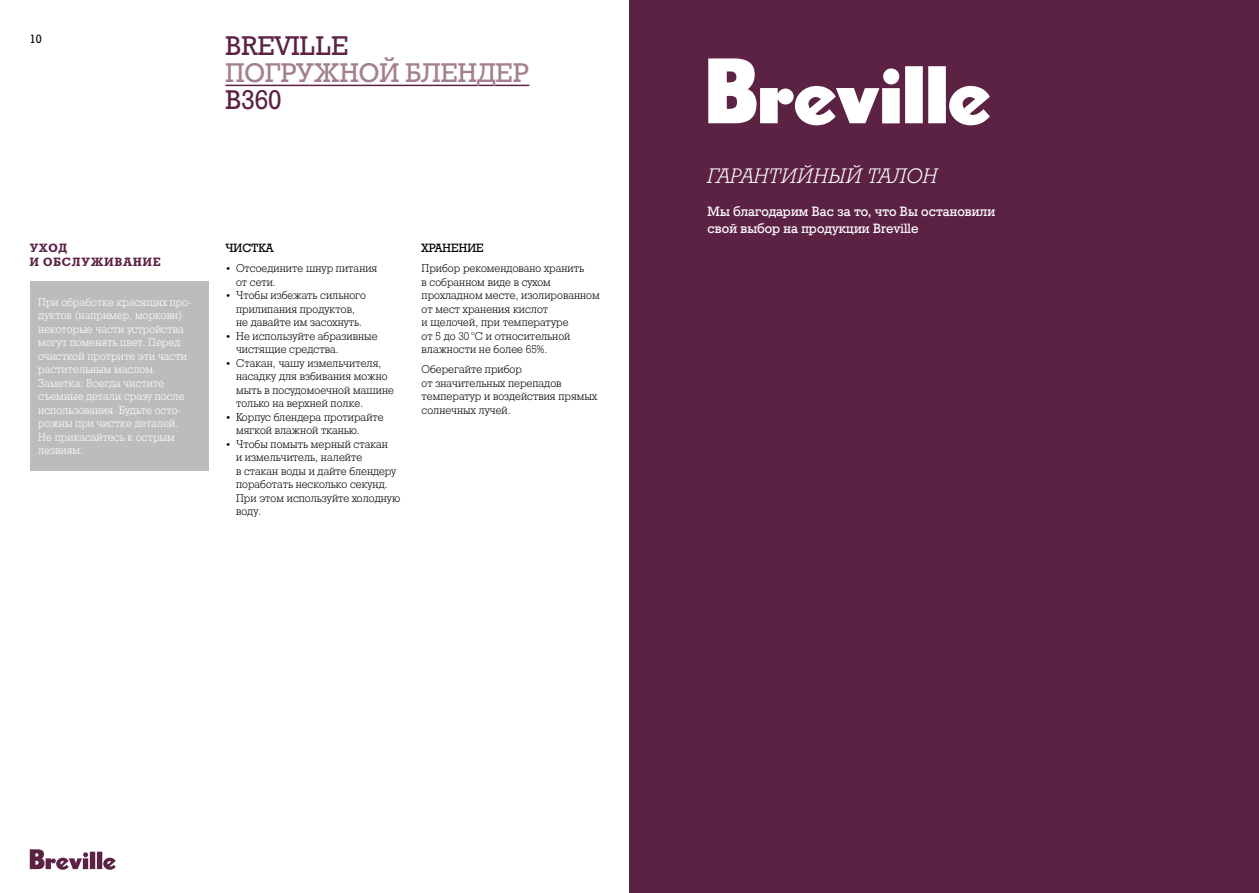
<style>
.page{position:relative;width:1259px;height:893px;background:#fff}
.page>*{position:absolute;margin:0;border:0;box-sizing:border-box;transform-origin:0 0}
.t1{font:27px "Geo Slb 712 Medium CBT";color:#a3808f}
.t2{font:27px "Geo Slb 712 Medium CBT";color:#5c2244}
.t3{font:italic 21px "Geo Slb 712 Light CBT";letter-spacing:.005em;color:#fff}
.t4{font:13.5px/16.5px "Geo Slb 712 Medium CBT";letter-spacing:.005em;color:#fff}
.t5{font:12px/14.4px "Geo Slb 712 Bold CBT";letter-spacing:.095em;color:#5c2244}
.t6{font:12px "Geo Slb 712 Medium CBT";letter-spacing:.005em;color:#000}
.t7{font:11.25px/13.5px "Geo Slb 712 Light CBT";letter-spacing:.005em;color:#000}
.t8{font:11.25px/13.5px "Geo Slb 712 Light CBT";letter-spacing:.005em;color:#fff}
.s1{font-size:9.6px}
</style>
<div class="page">
<div style="left:629px;top:0;width:630px;height:893px;background:#5c2244"></div>
<svg style="left:708px;top:58px;width:282px;height:67px"></svg>
<svg style="left:30px;top:849px;width:86px;height:21px"></svg>
<hr style="left:225px;top:85px;width:304px;height:1px;background:#5c2244">
<div style="left:30px;top:281px;width:178px;height:190px;background:#bcbcbc"></div>
<p class="t6" style="left:30px;top:32px;width:13px">10</p>
<h1 class="t2" style="left:225px;top:30px;width:125px">BREVILLE</h1>
<h1 class="t1" style="left:225px;top:57px;width:304px">Погружной блендер</h1>
<h1 class="t2" style="left:225px;top:84px;width:58px">B360</h1>
<p class="t5" style="left:30px;top:240px;width:132px">УХОД<br>И ОБСЛУЖИВАНИЕ</p>
<p class="t6" style="left:225px;top:241px;width:50px">ЧИСТКА</p>
<p class="t7" style="left:236px;top:261px;width:143px;text-indent:-11px"><span class="s1">•</span> Отсоедините шнур питания от сети.</p>
<p class="t7" style="left:236px;top:288px;width:131px;text-indent:-11px"><span class="s1">•</span> Чтобы избежать сильного прилипания продуктов, не давайте им засохнуть.</p>
<p class="t7" style="left:236px;top:329px;width:143px;text-indent:-11px"><span class="s1">•</span> Не используйте абразивные чистящие средства.</p>
<p class="t7" style="left:236px;top:356px;width:159px;text-indent:-11px"><span class="s1">•</span> Стакан, чашу измельчителя, насадку для взбивания можно мыть в посудомоечной машине только на верхней полке.</p>
<p class="t7" style="left:236px;top:410px;width:149px;text-indent:-11px"><span class="s1">•</span> Корпус блендера протирайте мягкой влажной тканью.</p>
<p class="t7" style="left:236px;top:437px;width:166px;text-indent:-11px"><span class="s1">•</span> Чтобы помыть мерный стакан<br>и измельчитель, налейте<br>в стакан воды и дайте блендеру поработать несколько секунд.<br>При этом используйте холодную воду.</p>
<p class="t8" style="left:38px;top:295px;width:155px">При обработке красящих про&shy;дуктов (например, моркови) некоторые части устройства могут поменять цвет. Перед очисткой протрите эти части растительным маслом.<br>Заметка: Всегда чистите съемные детали сразу после использования. Будьте осто&shy;рожны при чистке деталей.<br>Не прикасайтесь к острым лезвиям.</p>
<p class="t6" style="left:421px;top:241px;width:31px">ХРАНЕН</p>
<p class="t6" style="left:467px;top:241px;width:17px">ИЕ</p>
<p class="t7" style="left:421px;top:261px;width:180px">Прибор рекомендовано хранить<br>в собранном виде в сухом прохладном месте, изолированном от мест хранения кислот<br>и щелочей, при температуре<br>от 5 до 30 °С и относительной влажности не более 65%.</p>
<p class="t7" style="left:421px;top:363px;width:177px">Оберегайте прибор<br>от значительных перепадов температур и воздействия прямых солнечных лучей.</p>
<h2 class="t3" style="left:707px;top:164px;width:202px">ГАРАНТИЙНЫЙ ТАЛОН</h2>
<p class="t4" style="left:707px;top:204px;width:289px">Мы благодарим Вас за то, что Вы остановили свой выбор на продукции Breville</p>
</div>
